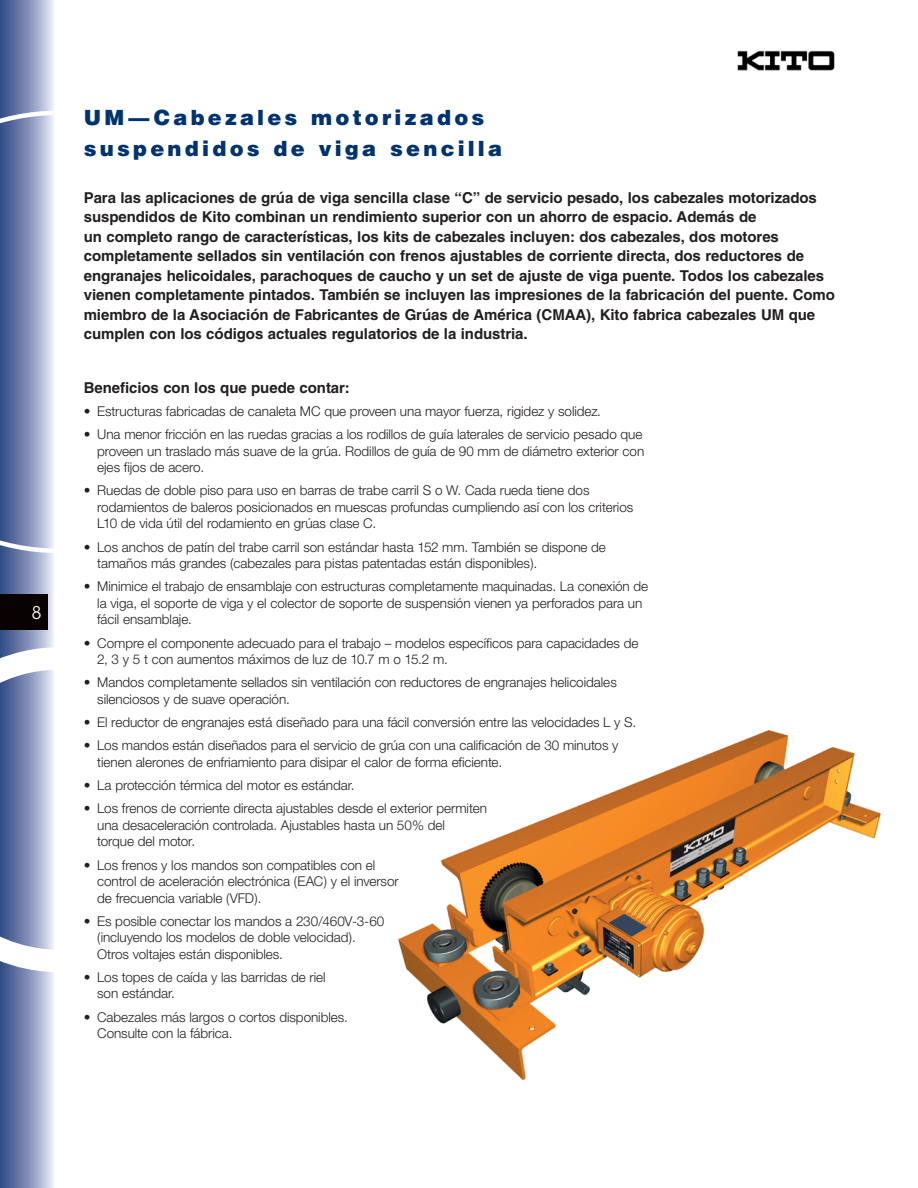
<style>
.page{position:relative;width:918px;height:1188px;background:#fff}
.page>*{position:absolute;margin:0;border:0;box-sizing:border-box;transform-origin:0 0}
.t1{font:900 21px/31.5px "Helvetica";letter-spacing:.155em;color:#013371}
.t2{font:18px "Lubalin Graph";color:#fff}
.t3{font:700 15px/19.5px "Helvetica";letter-spacing:-.005em;color:#231f20}
.t4{font:300 13.5px/16.5px "Helvetica Neue";letter-spacing:-.005em;color:#231f20}
</style>
<div class="page">
<div style="left:0;top:0;width:54px;height:1188px;background:linear-gradient(to right,#284281,#e0e2ef)"></div>
<svg style="left:0;top:111px;width:54px;height:442px"></svg>
<svg style="left:0;top:647px;width:54px;height:325px"></svg>
<div style="left:0;top:594px;width:47px;height:36px;background:#080302"></div>
<img style="left:737px;top:50px;width:98px;height:21px">
<img style="left:398px;top:730px;width:483px;height:351px">
<h2 class="t2" style="left:32px;top:602px;width:12px">8</h2>
<h1 class="t1" style="left:84px;top:101px;width:420px">UM—Cabezales motorizados suspendidos de viga sencilla</h1>
<p class="t3" style="left:84px;top:188px;width:753px">Para las aplicaciones de grúa de viga sencilla clase “C” de servicio pesado, los cabezales motorizados suspendidos de Kito combinan un rendimiento superior con un ahorro de espacio. Además de<br>un completo rango de características, los kits de cabezales incluyen: dos cabezales, dos motores completamente sellados sin ventilación con frenos ajustables de corriente directa, dos reductores de engranajes helicoidales, parachoques de caucho y un set de ajuste de viga puente. Todos los cabezales vienen completamente pintados. También se incluyen las impresiones de la fabricación del puente. Como miembro de la Asociación de Fabricantes de Grúas de América (CMAA), Kito fabrica cabezales UM que cumplen con los códigos actuales regulatorios de la industria.</p>
<p class="t3" style="left:84px;top:377px;width:268px">Beneficios con los que puede contar:</p>
<p class="t4" style="left:84px;top:402px;width:519px">• Estructuras fabricadas de canaleta MC que proveen una mayor fuerza, rigidez y solidez.</p>
<p class="t4" style="left:97px;top:426px;width:549px;text-indent:-14px">• Una menor fricción en las ruedas gracias a los rodillos de guía laterales de servicio pesado que proveen un traslado más suave de la grúa. Rodillos de guía de 90 mm de diámetro exterior con ejes fijos de acero.</p>
<p class="t4" style="left:97px;top:482px;width:538px;text-indent:-14px">• Ruedas de doble piso para uso en barras de trabe carril S o W. Cada rueda tiene dos rodamientos de baleros posicionados en muescas profundas cumpliendo así con los criterios<br>L10 de vida útil del rodamiento en grúas clase C.</p>
<p class="t4" style="left:97px;top:538px;width:510px;text-indent:-14px">• Los anchos de patín del trabe carril son estándar hasta 152 mm. También se dispone de tamaños más grandes (cabezales para pistas patentadas están disponibles).</p>
<p class="t4" style="left:97px;top:578px;width:553px;text-indent:-14px">• Minimice el trabajo de ensamblaje con estructuras completamente maquinadas. La conexión de la viga, el soporte de viga y el colector de soporte de suspensión vienen ya perforados para un fácil ensamblaje.</p>
<p class="t4" style="left:97px;top:634px;width:543px;text-indent:-14px">• Compre el componente adecuado para el trabajo – modelos específicos para capacidades de<br>2, 3 y 5 t con aumentos máximos de luz de 10.7 m o 15.2 m.</p>
<p class="t4" style="left:97px;top:674px;width:521px;text-indent:-14px">• Mandos completamente sellados sin ventilación con reductores de engranajes helicoidales silenciosos y de suave operación.</p>
<p class="t4" style="left:84px;top:714px;width:554px">• El reductor de engranajes está diseñado para una fácil conversión entre las velocidades L y S.</p>
<p class="t4" style="left:97px;top:737px;width:523px;text-indent:-14px">• Los mandos están diseñados para el servicio de grúa con una calificación de 30 minutos y tienen alerones de enfriamiento para disipar el calor de forma eficiente.</p>
<p class="t4" style="left:84px;top:777px;width:272px">• La protección térmica del motor es estándar.</p>
<p class="t4" style="left:97px;top:800px;width:391px;text-indent:-14px">• Los frenos de corriente directa ajustables desde el exterior permiten una desaceleración controlada. Ajustables hasta un 50% del<br>torque del motor.</p>
<p class="t4" style="left:97px;top:856px;width:303px;text-indent:-14px">• Los frenos y los mandos son compatibles con el control de aceleración electrónica (EAC) y el inversor de frecuencia variable (VFD).</p>
<p class="t4" style="left:97px;top:912px;width:289px;text-indent:-14px">• Es posible conectar los mandos a 230/460V-3-60 (incluyendo los modelos de doble velocidad).<br>Otros voltajes están disponibles.</p>
<p class="t4" style="left:97px;top:969px;width:230px;text-indent:-14px">• Los topes de caída y las barridas de riel son estándar.</p>
<p class="t4" style="left:97px;top:1008px;width:252px;text-indent:-14px">• Cabezales más largos o cortos disponibles.<br>Consulte con la fábrica.</p>
</div>
